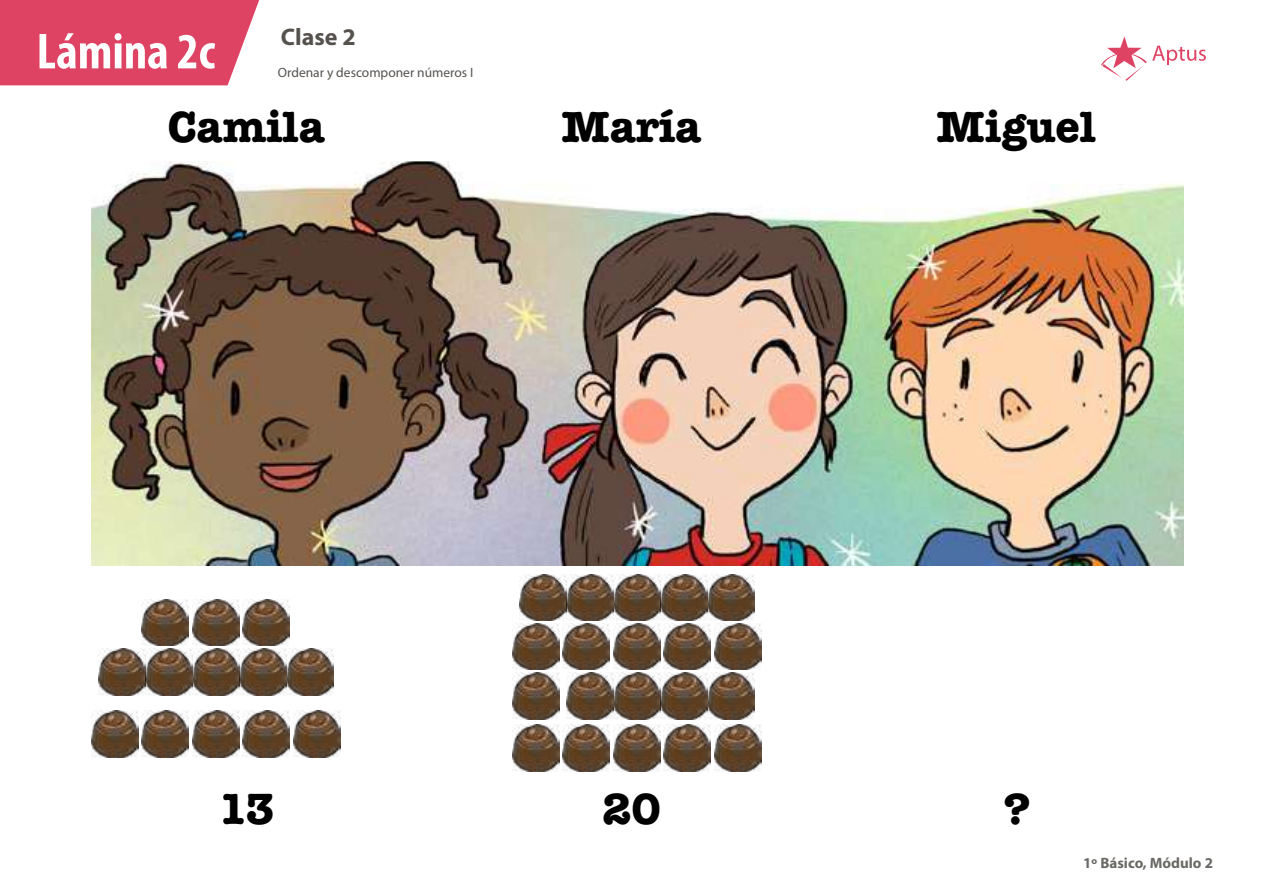
<style>
.page{position:relative;width:1263px;height:893px;background:#fff}
.page>*{position:absolute;margin:0;border:0;box-sizing:border-box;transform-origin:0 0}
.t1{font:700 condensed 51px "Myriad Pro";color:#fff}
.t2{font:700 45px "American Typewriter";color:#000}
.t3{font:700 24px "Myriad Pro";color:#55524e}
.t4{font:700 15px "Myriad Pro";color:#6a6864}
.t5{font:13.5px "Myriad Pro";color:#55524e}
</style>
<div class="page">
<svg style="left:1101px;top:36px;width:105px;height:45px"></svg>
<div style="left:0;top:0;width:259px;height:85px;background:#de4364"></div>
<img style="left:91px;top:161px;width:1092px;height:405px">
<img style="left:613px;top:725px;width:47px;height:47px">
<img style="left:192px;top:710px;width:47px;height:47px">
<img style="left:613px;top:623px;width:47px;height:47px">
<img style="left:192px;top:599px;width:47px;height:47px">
<img style="left:664px;top:725px;width:47px;height:47px">
<img style="left:243px;top:710px;width:47px;height:47px">
<img style="left:664px;top:623px;width:47px;height:47px">
<img style="left:243px;top:599px;width:47px;height:47px">
<img style="left:563px;top:725px;width:47px;height:47px">
<img style="left:142px;top:710px;width:47px;height:47px">
<img style="left:563px;top:623px;width:47px;height:47px">
<img style="left:142px;top:599px;width:47px;height:47px">
<img style="left:512px;top:725px;width:47px;height:47px">
<img style="left:91px;top:710px;width:47px;height:47px">
<img style="left:512px;top:623px;width:47px;height:47px">
<img style="left:714px;top:725px;width:47px;height:47px">
<img style="left:293px;top:710px;width:47px;height:47px">
<img style="left:714px;top:623px;width:47px;height:47px">
<img style="left:567px;top:673px;width:188px;height:46px">
<img style="left:99px;top:648px;width:235px;height:47px">
<img style="left:520px;top:574px;width:235px;height:47px">
<img style="left:512px;top:673px;width:47px;height:46px">
<h3 class="t3" style="left:281px;top:22px;width:76px">Clase 2</h3>
<h1 class="t1" style="left:37px;top:20px;width:180px">Lámina 2c</h1>
<p class="t5" style="left:278px;top:64px;width:197px">Ordenar y descomponer números I</p>
<h2 class="t2" style="left:168px;top:89px;width:159px">Camila</h2>
<h2 class="t2" style="left:561px;top:89px;width:142px">María</h2>
<h2 class="t2" style="left:937px;top:89px;width:161px">Miguel</h2>
<h2 class="t2" style="left:218px;top:770px;width:59px">13</h2>
<h2 class="t2" style="left:602px;top:770px;width:60px">20</h2>
<h2 class="t2" style="left:1002px;top:770px;width:29px">?</h2>
<p class="t4" style="left:1083px;top:853px;width:131px">1º Básico, Módulo 2</p>
</div>
